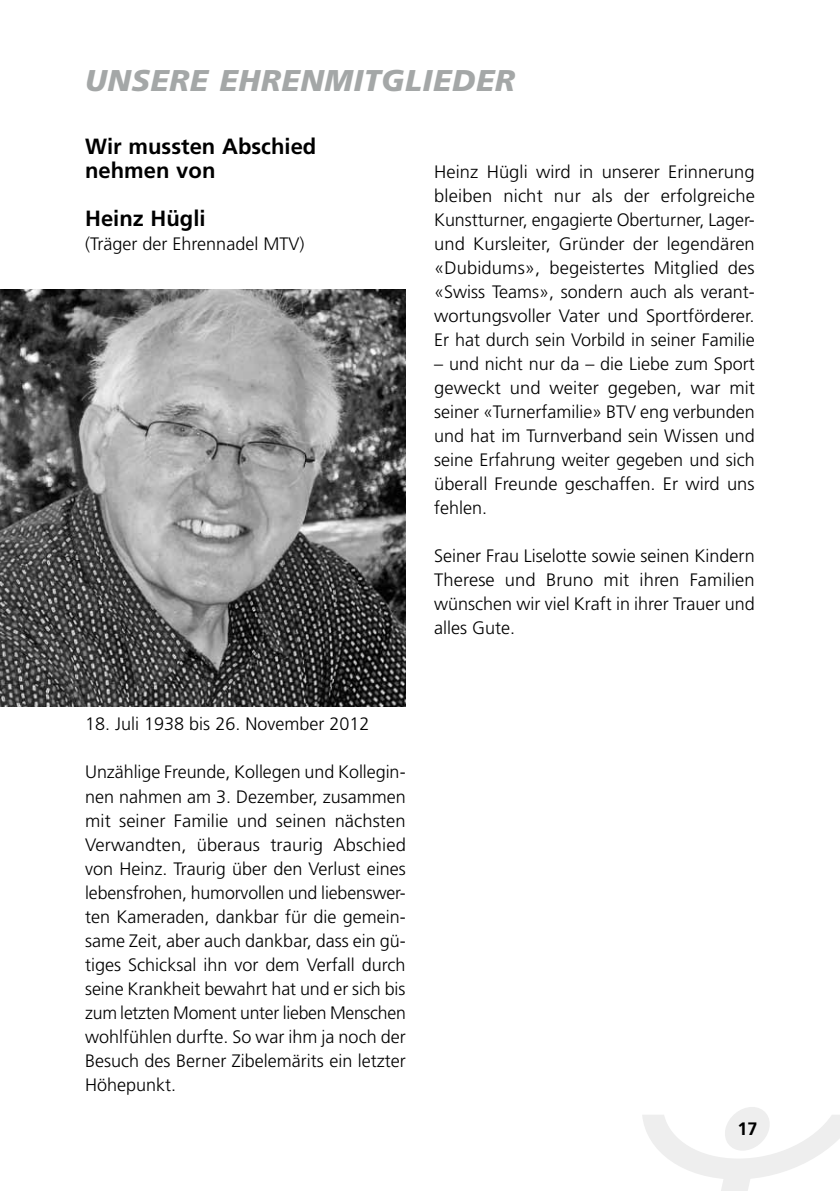
<style>
.page{position:relative;width:840px;height:1191px;background:#fff}
.page>*{position:absolute;margin:0;border:0;box-sizing:border-box;transform-origin:0 0}
.t1{font:italic 900 30px "Frutiger";color:#a4a7a7}
.t2{font:700 22px/24px "Frutiger";color:#000}
.t3{font:300 18px/24px "Frutiger";color:#000;text-align:justify}
.t4{font:700 18px "Frutiger";color:#000}
</style>
<div class="page">
<svg style="left:642px;top:1107px;width:197px;height:84px"></svg>
<img style="left:0;top:289px;width:405px;height:417px">
<h1 class="t1" style="left:85px;top:63px;width:22px">UNSERE</h1>
<h1 class="t1" style="left:219px;top:63px;width:22px">EHREN</h1>
<h1 class="t1" style="left:324px;top:63px;width:47px">MITGLIE</h1>
<h1 class="t1" style="left:452px;top:63px;width:45px">DER</h1>
<p class="t2" style="left:85px;top:135px;width:233px">Wir mussten Abschied nehmen von</p>
<p class="t2" style="left:85px;top:207px;width:122px">Heinz Hügli</p>
<p class="t3" style="left:85px;top:232px;width:221px">(Träger der Ehrennadel MTV)</p>
<p class="t3" style="left:434px;top:160px;width:322px">Heinz Hügli wird in unserer Erinnerung bleiben nicht nur als der erfolgreiche Kunstturner, engagierte Oberturner, Lager&shy;und Kursleiter, Gründer der legendären «Dubidums», begeistertes Mitglied des «Swiss Teams», sondern auch als verant&shy;wortungsvoller Vater und Sportförderer.<br>Er hat durch sein Vorbild in seiner Familie</p>
<p class="t3" style="left:434px;top:352px;width:322px">– und nicht nur da – die Liebe zum Sport geweckt und weiter gegeben, war mit seiner «Turnerfamilie» BTV eng verbunden und hat im Turnverband sein Wissen und seine Erfahrung weiter gegeben und sich überall Freunde geschaffen. Er wird uns fehlen.</p>
<p class="t3" style="left:434px;top:544px;width:322px">Seiner Frau Liselotte sowie seinen Kindern Therese und Bruno mit ihren Familien wünschen wir viel Kraft in ihrer Trauer und alles Gute.</p>
<p class="t3" style="left:85px;top:712px;width:286px">18. Juli 1938 bis 26. November 2012</p>
<p class="t3" style="left:85px;top:760px;width:322px">Unzählige Freunde, Kollegen und Kollegin&shy;nen nahmen am 3. Dezember, zusammen mit seiner Familie und seinen nächsten Verwandten, überaus traurig Abschied von Heinz. Traurig über den Verlust eines lebensfrohen, humorvollen und liebenswer&shy;ten Kameraden, dankbar für die gemein&shy;same Zeit, aber auch dankbar, dass ein gü&shy;tiges Schicksal ihn vor dem Verfall durch seine Krankheit bewahrt hat und er sich bis zum letzten Moment unter lieben Menschen wohlfühlen durfte. So war ihm ja noch der Besuch des Berner Zibelemärits ein letzter Höhepunkt.</p>
<p class="t4" style="left:737px;top:1118px;width:22px">17</p>
</div>
